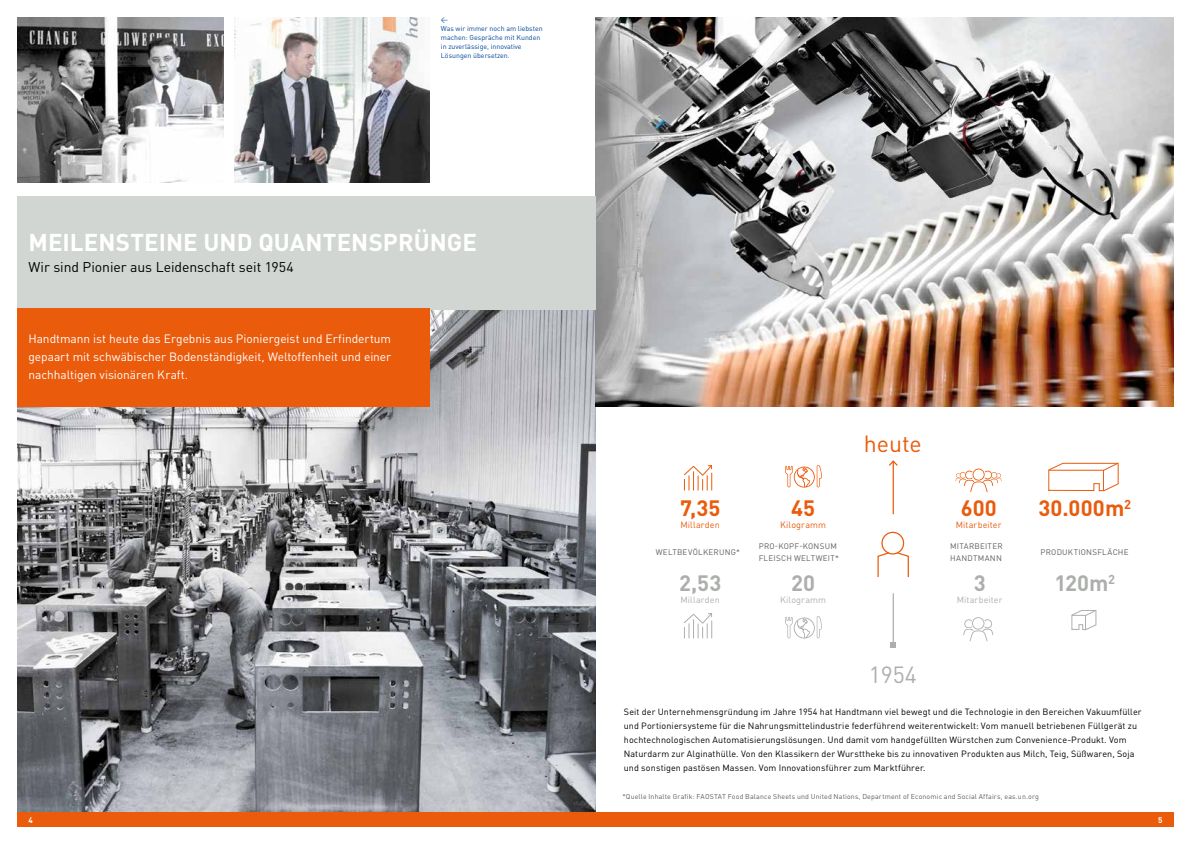
<style>
.page{position:relative;width:1191px;height:842px;background:#fff}
.page>*{position:absolute;margin:0;border:0;box-sizing:border-box;transform-origin:0 0}
.t1{font:700 24px "DIN Pro";letter-spacing:.005em;color:#fff}
.t2{font:23.1px "DIN Pro";color:#ea5b0c}
.t3{font:23.1px "DIN Pro";color:#acafac}
.t4{font:700 22px "DIN Pro";letter-spacing:.005em;color:#ea5b0c}
.t5{font:700 22px "DIN Pro";color:#acafac}
.t6{font:14px "DIN Pro";letter-spacing:-.005em;color:#000}
.t7{font:12px/18px "DIN Pro";letter-spacing:-.005em;color:#fff;text-align:justify}
.t8{font:9px/14px "DIN Pro";letter-spacing:.01em;color:#000}
.t9{font:9px "DIN Pro";letter-spacing:.01em;color:#acafac}
.t10{font:9px "DIN Pro";letter-spacing:.01em;color:#ea5b0c}
.t11{font:8px/12px "DIN Pro";letter-spacing:.03em;color:#5f5e5e}
.t12{font:700 8px "DIN Pro";color:#fff}
.t13{font:7px "DIN Pro";letter-spacing:.02em;color:#5f5e5e}
.t14{font:7px/9px "DIN Pro";color:#00489a}
</style>
<div class="page">
<img style="left:17px;top:309px;width:578px;height:504px">
<div style="left:17px;top:813px;width:1157px;height:14px;background:#ea5b0c"></div>
<img style="left:235px;top:17px;width:194px;height:166px">
<hr style="left:892px;top:461px;width:2px;height:53px;background:#ea5b0c">
<svg style="left:889px;top:460px;width:9px;height:7px"></svg>
<hr style="left:892px;top:593px;width:2px;height:52px;background:#acafac">
<svg style="left:890px;top:642px;width:5px;height:5px"></svg>
<svg style="left:877px;top:551px;width:13px;height:26px"></svg>
<svg style="left:896px;top:551px;width:13px;height:26px"></svg>
<div style="left:881px;top:532px;width:23px;height:22px;border:1px solid #ea5b0c;border-radius:50%"></div>
<img style="left:595px;top:17px;width:579px;height:390px">
<div style="left:17px;top:196px;width:578px;height:113px;background:#d2d6d3"></div>
<div style="left:17px;top:309px;width:412px;height:98px;background:#ea5b0c"></div>
<img style="left:17px;top:17px;width:206px;height:166px">
<svg style="left:963px;top:617px;width:30px;height:24px"></svg>
<svg style="left:785px;top:616px;width:37px;height:22px"></svg>
<svg style="left:785px;top:465px;width:37px;height:23px"></svg>
<svg style="left:684px;top:613px;width:28px;height:25px"></svg>
<svg style="left:684px;top:465px;width:28px;height:26px"></svg>
<svg style="left:1048px;top:462px;width:71px;height:30px"></svg>
<svg style="left:1071px;top:610px;width:26px;height:20px"></svg>
<svg style="left:955px;top:469px;width:46px;height:23px"></svg>
<p class="t14" style="left:441px;top:15px;width:103px">←<br>Was wir immer noch am liebsten machen: Gespräche mit Kunden in zuverlässige, innovative<br>Lösungen übersetzen.</p>
<h1 class="t1" style="left:29px;top:223px;width:450px">MEILENSTEINE UND QUANTENSPRÜNGE</h1>
<h3 class="t6" style="left:28px;top:256px;width:267px">Wir sind Pionier aus Leidenschaft seit 1954</h3>
<h3 class="t7" style="left:28px;top:328px;width:364px">Handtmann ist heute das Ergebnis aus Pioniergeist und Erfindertum gepaart mit schwäbischer Bodenständigkeit, Weltoffenheit und einer nachhaltigen visionären Kraft.</h3>
<h3 class="t4" style="left:680px;top:490px;width:42px">7,35</h3>
<p class="t10" style="left:680px;top:518px;width:41px">Millarden</p>
<h3 class="t4" style="left:791px;top:490px;width:26px">45</h3>
<p class="t10" style="left:780px;top:518px;width:47px">Kilogramm</p>
<h2 class="t2" style="left:863px;top:425px;width:60px">heute</h2>
<h3 class="t4" style="left:960px;top:490px;width:38px">600</h3>
<p class="t10" style="left:955px;top:518px;width:47px">Mitarbeiter</p>
<h3 class="t4" style="left:1038px;top:490px;width:94px">30.000m<sup>2</sup></h3>
<p class="t11" style="left:656px;top:545px;width:86px">WELTBEVÖLKERUNG*</p>
<p class="t11" style="left:758px;top:539px;width:82px">PRO-KOPF-KONSUM<br>FLEISCH WELTWEIT*</p>
<p class="t11" style="left:1040px;top:545px;width:90px">PRODUKTIONSFLÄCHE</p>
<p class="t11" style="left:950px;top:539px;width:54px">MITARBEITER<br>HANDTMANN</p>
<h3 class="t5" style="left:679px;top:565px;width:44px">2,53</h3>
<p class="t9" style="left:680px;top:593px;width:41px">Millarden</p>
<h3 class="t5" style="left:791px;top:565px;width:25px">20</h3>
<p class="t9" style="left:780px;top:593px;width:47px">Kilogramm</p>
<h2 class="t3" style="left:868px;top:656px;width:50px">1954</h2>
<h3 class="t5" style="left:973px;top:565px;width:13px">3</h3>
<p class="t9" style="left:956px;top:593px;width:47px">Mitarbeiter</p>
<h3 class="t5" style="left:1054px;top:565px;width:62px">120m<sup>2</sup></h3>
<p class="t8" style="left:624px;top:704px;width:519px">Seit der Unternehmensgründung im Jahre 1954 hat Handtmann viel bewegt und die Technologie in den Bereichen Vakuumfüller und Portioniersysteme für die Nahrungsmittelindustrie federführend weiterentwickelt: Vom manuell betriebenen Füllgerät zu hochtechnologischen Automatisierungslösungen. Und damit vom handgefüllten Würstchen zum Convenience-Produkt. Vom Naturdarm zur Alginathülle. Von den Klassikern der Wursttheke bis zu innovativen Produkten aus Milch, Teig, Süßwaren, Soja und sonstigen pastösen Massen. Vom Innovationsführer zum Marktführer.</p>
<p class="t13" style="left:622px;top:791px;width:418px">*Quelle Inhalte Grafik: FAOSTAT Food Balance Sheets und United Nations, Department of Economic and Social Affairs, eas.un.org</p>
<p class="t12" style="left:28px;top:813px;width:6px">4</p>
<p class="t12" style="left:1158px;top:813px;width:6px">5</p>
</div>
